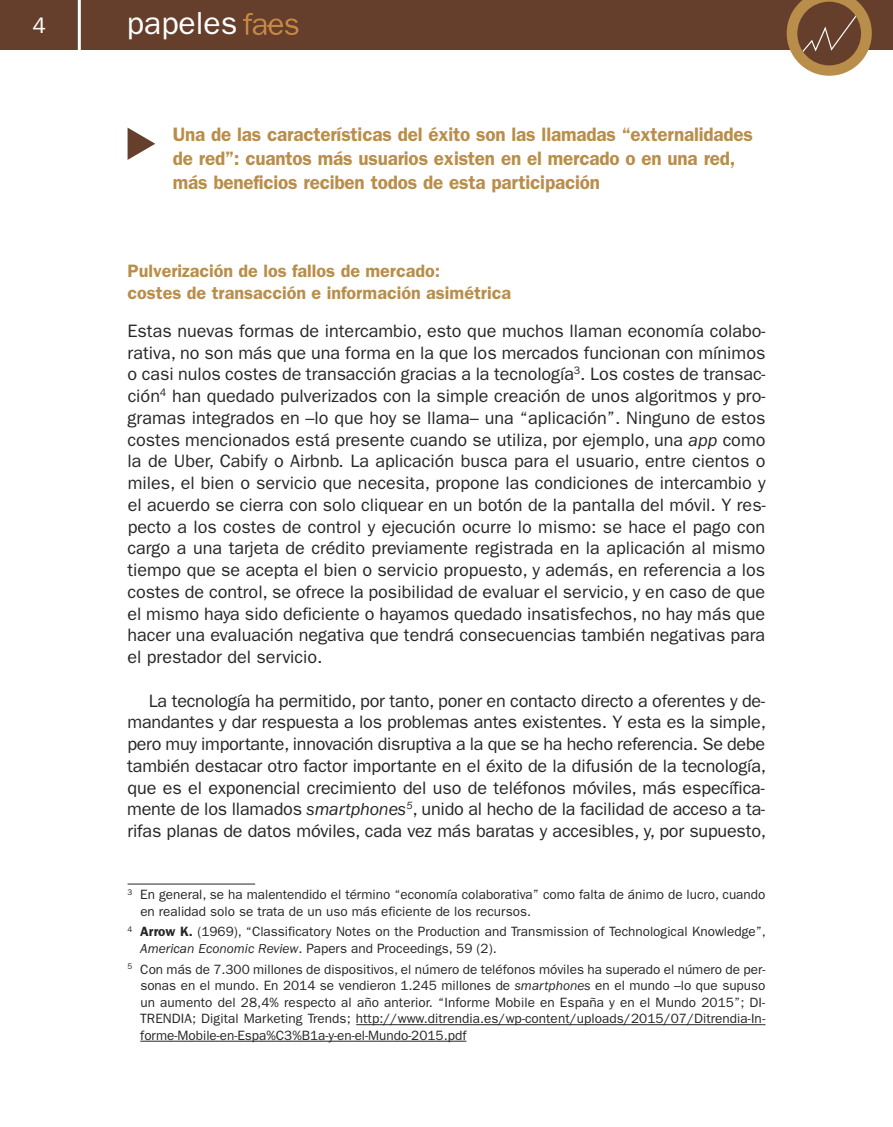
<style>
.page{position:relative;width:893px;height:1127px;background:#fff}
.page>*{position:absolute;margin:0;border:0;box-sizing:border-box;transform-origin:0 0}
.t1{font:31.95px "Franklin Gothic";color:#fff}
.t2{font:22.5px "Franklin Gothic";color:#fff}
.t3{font:600 19.5px/24px "Franklin Gothic";letter-spacing:-.01em;color:#b98e4a}
.t4{font:18px/21.8px "Franklin Gothic";letter-spacing:-.005em;color:#272627;text-align:justify}
.t5{font:600 18px/21.8px "Franklin Gothic";color:#b98e4a}
.t6{font:13.5px/16.5px "Franklin Gothic";color:#272627}
.s1{font-style:italic}
.s2{font-weight:600}
</style>
<div class="page">
<div style="left:0;top:0;width:893px;height:50px;background:#653f2b"></div>
<svg style="left:243px;top:13px;width:55px;height:22px"></svg>
<svg style="left:787px;top:0;width:85px;height:76px"></svg>
<hr style="left:78px;top:0;width:3px;height:52px;background:#fff">
<svg style="left:128px;top:128px;width:27px;height:32px"></svg>
<hr style="left:128px;top:884px;width:127px;height:1px;background:#272627">
<hr style="left:356px;top:1024px;width:406px;height:1px;background:#272627">
<hr style="left:140px;top:1041px;width:326px;height:1px;background:#272627">
<p class="t2" style="left:33px;top:17px;width:15px">4</p>
<h1 class="t1" style="left:127px;top:12px;width:112px">papeles</h1>
<p class="t3" style="left:173px;top:124px;width:582px">Una de las características del éxito son las llamadas “externalidades de red”: cuantos más usuarios existen en el mercado o en una red, más beneficios reciben todos de esta participación</p>
<p class="t5" style="left:128px;top:262px;width:385px">Pulverización de los fallos de mercado:<br>costes de transacción e información asimétrica</p>
<p class="t4" style="left:127px;top:321px;width:640px">Estas nuevas formas de intercambio, esto que muchos llaman economía colabo&shy;rativa, no son más que una forma en la que los mercados funcionan con mínimos o casi nulos costes de transacción gracias a la tecnología<sup>3</sup>. Los costes de transac&shy;ción<sup>4</sup> han quedado pulverizados con la simple creación de unos algoritmos y pro&shy;gramas integrados en –lo que hoy se llama– una “aplicación”. Ninguno de estos costes mencionados está presente cuando se utiliza, por ejemplo, una <span class="s1">app</span> como la de Uber, Cabify o Airbnb<span class="s1">.</span> La aplicación busca para el usuario, entre cientos o miles, el bien o servicio que necesita, propone las condiciones de intercambio y el acuerdo se cierra con solo cliquear en un botón de la pantalla del móvil. Y res&shy;pecto a los costes de control y ejecución ocurre lo mismo: se hace el pago con cargo a una tarjeta de crédito previamente registrada en la aplicación al mismo tiempo que se acepta el bien o servicio propuesto, y además, en referencia a los costes de control, se ofrece la posibilidad de evaluar el servicio, y en caso de que el mismo haya sido deficiente o hayamos quedado insatisfechos, no hay más que hacer una evaluación negativa que tendrá consecuencias también negativas para el prestador del servicio.</p>
<p class="t4" style="left:127px;top:691px;width:641px;text-indent:22px">La tecnología ha permitido, por tanto, poner en contacto directo a oferentes y de&shy;mandantes y dar respuesta a los problemas antes existentes. Y esta es la simple, pero muy importante, innovación disruptiva a la que se ha hecho referencia. Se debe también destacar otro factor importante en el éxito de la difusión de la tecnología, que es el exponencial crecimiento del uso de teléfonos móviles, más específica&shy;mente de los llamados <span class="s1">smartphones</span><sup>5</sup>, unido al hecho de la facilidad de acceso a ta&shy;rifas planas de datos móviles, cada vez más baratas y accesibles, y, por supuesto,</p>
<p class="t6" style="left:140px;top:887px;width:627px;text-indent:-13px"><sup>3</sup> En general, se ha malentendido el término “economía colaborativa” como falta de ánimo de lucro, cuando en realidad solo se trata de un uso más eficiente de los recursos.</p>
<p class="t6" style="left:140px;top:924px;width:627px;text-indent:-13px"><sup>4</sup> <span class="s2">Arrow K.</span> (1969), “Classificatory Notes on the Production and Transmission of Technological Knowledge”,<br><span class="s1">American Economic Review</span>. Papers and Proceedings, 59 (2).</p>
<p class="t6" style="left:140px;top:962px;width:627px;text-align:justify;text-indent:-13px"><sup>5</sup> Con más de 7.300 millones de dispositivos, el número de teléfonos móviles ha superado el número de per&shy;sonas en el mundo. En 2014 se vendieron 1.245 millones de <span class="s1">smartphones</span> en el mundo –lo que supuso un aumento del 28,4% respecto al año anterior. “Informe Mobile en España y en el Mundo 2015”; DI-TRENDIA; Digital Marketing Trends; http://www.ditrendia.es/wp-content/uploads/2015/07/Ditrendia-In&shy;forme-Mobile-en-Espa%C3%B1a-y-en-el-Mundo-2015.pdf</p>
</div>
